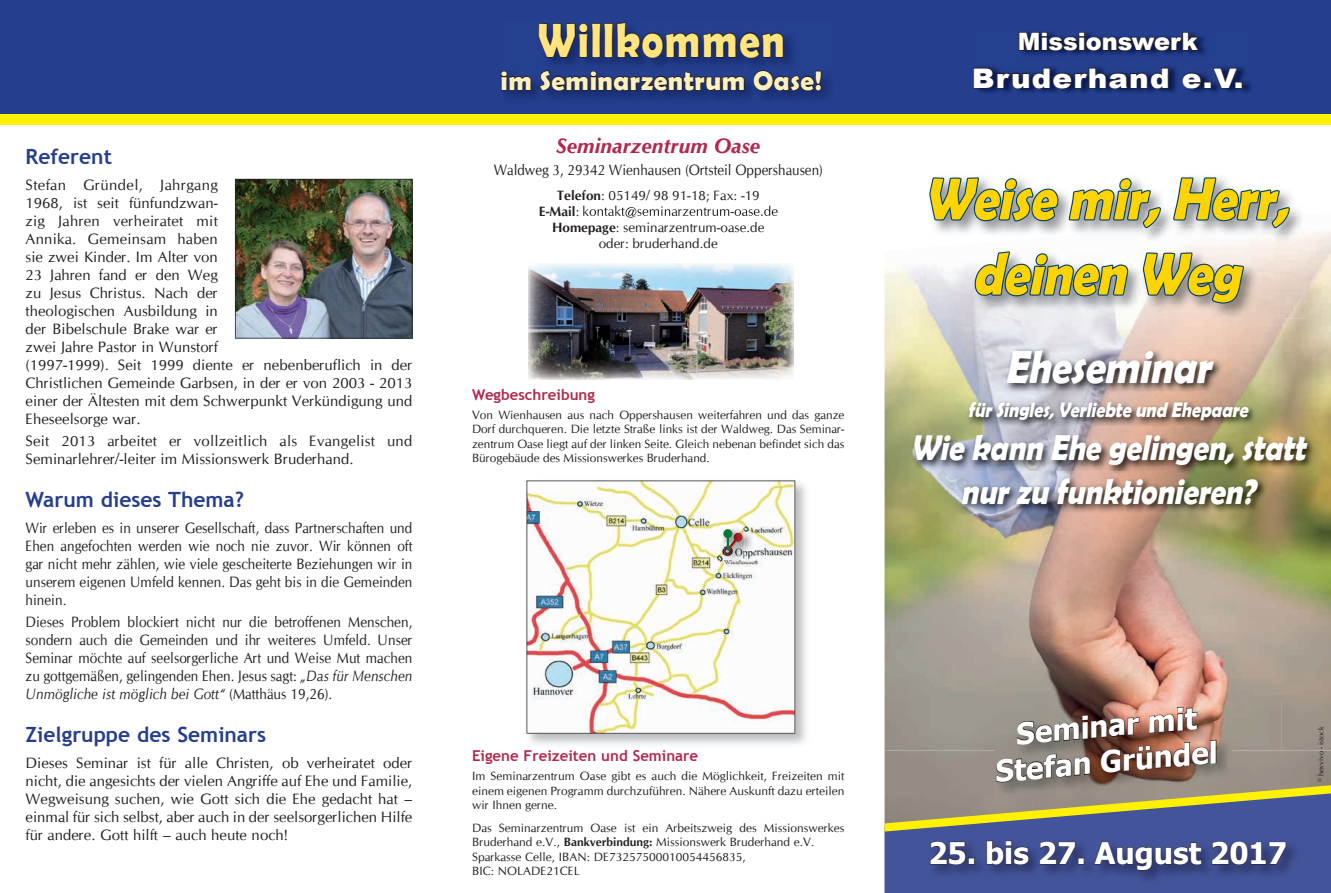
<style>
.page{position:relative;width:1331px;height:893px;background:#fff}
.page>*{position:absolute;margin:0;border:0;box-sizing:border-box;transform-origin:0 0}
.t1{font:italic 700 59.55px/75.2px "Berlin Sans FB Demi";color:#fed503;text-align:center;scale:.85 1}
.t2{font:700 48.3px "Berlin Sans FB Demi";letter-spacing:.04em;color:#ffe480;scale:.84 1}
.t3{font:italic 700 46.5px "Berlin Sans FB Demi";color:#fff;scale:.85 1}
.t4{font:italic 700 36px/43.2px "Berlin Sans FB Demi";color:#fff;text-align:center;scale:.85 1}
.t5{font:700 29.7px/35.7px "Tahoma";color:#fff;text-align:center}
.t6{font:700 27px "Berlin Sans FB Demi";letter-spacing:.02em;color:#fef0bd}
.t7{font:900 27px "Arial";letter-spacing:.04em;color:#fff;scale:1.09 1}
.t8{font:900 24px "Arial";color:#fff}
.t9{font:700 21px "Trebuchet MS";color:#253f8e}
.t10{font:italic 700 21px "Berlin Sans FB Demi";color:#fff;scale:.85 1}
.t11{font:italic 700 21px "Cg Omega";color:#b2284b}
.t12{font:15px/18px "Cg Omega";color:#231f20}
.t13{font:15px/18px "Cg Omega";color:#231f20;text-align:justify;scale:.91 1}
.t14{font:15px "Cg Omega";color:#231f20;scale:.9 1}
.t15{font:700 15px "Trebuchet MS";color:#b2284b}
.t16{font:13.5px/16.2px "Cg Omega";color:#231f20}
.t17{font:12px/14.4px "Cg Omega";color:#231f20;text-align:justify}
.t18{font:7.5px "Cg Omega";color:#231f20}
.s1{font-style:italic}
.s2{font-weight:700}
</style>
<div class="page">
<div style="left:0;top:0;width:1331px;height:119px;background:#253f8e"></div>
<img style="left:526px;top:480px;width:62px;height:254px">
<img style="left:528px;top:264px;width:60px;height:115px">
<svg style="left:500px;top:71px;width:32px;height:21px"></svg>
<svg style="left:538px;top:22px;width:285px;height:80px"></svg>
<img style="left:978px;top:37px;width:273px;height:56px">
<svg style="left:1018px;top:32px;width:183px;height:20px"></svg>
<svg style="left:973px;top:67px;width:196px;height:23px"></svg>
<svg style="left:1181px;top:72px;width:22px;height:18px"></svg>
<div style="left:1204px;top:82px;width:7px;height:6px;border:2px solid #231f20"></div>
<svg style="left:1211px;top:67px;width:28px;height:23px"></svg>
<div style="left:1235px;top:82px;width:8px;height:6px;border:2px solid #231f20"></div>
<img style="left:235px;top:179px;width:177px;height:159px">
<svg style="left:583px;top:206px;width:195px;height:12px"></svg>
<div style="left:0;top:114px;width:1331px;height:11px;background:#fff101"></div>
<img style="left:1282px;top:232px;width:49px;height:474px">
<img style="left:1010px;top:319px;width:272px;height:28px">
<img style="left:1010px;top:513px;width:272px;height:193px">
<img style="left:1010px;top:315px;width:200px;height:4px">
<img style="left:1210px;top:215px;width:95px;height:104px">
<img style="left:588px;top:263px;width:422px;height:482px">
<svg style="left:928px;top:177px;width:363px;height:138px"></svg>
<svg style="left:884px;top:706px;width:447px;height:187px;background:#47528b"></svg>
<img style="left:910px;top:347px;width:406px;height:166px">
<svg style="left:884px;top:712px;width:447px;height:119px;background:#887e71"></svg>
<h3 class="t9" style="left:26px;top:143px;width:88px">Referent</h3>
<p class="t12" style="left:26px;top:176px;width:388px">Stefan Gründel, Jahrgang<br>1968, ist seit fünfundzwan-<br>zig Jahren verheiratet mit<br>Annika. Gemeinsam haben<br>sie zwei Kinder. Im Alter von<br>23 Jahren fand er den Weg<br>zu Jesus Christus. Nach der<br>theologischen Ausbildung in<br>der Bibelschule Brake war er<br>zwei Jahre Pastor in Wunstorf<br>(1997-1999). Seit 1999 diente er nebenberuflich in der<br>Christlichen Gemeinde Garbsen, in der er von 2003 - 2013 einer der Ältesten mit dem Schwerpunkt Verkündigung und<br>Eheseelsorge war.</p>
<p class="t12" style="left:26px;top:433px;width:388px">Seit 2013 arbeitet er vollzeitlich als Evangelist und<br>Seminarlehrer/-leiter im Missionswerk Bruderhand.</p>
<h3 class="t9" style="left:26px;top:486px;width:220px">Warum dieses Thema?</h3>
<p class="t13" style="left:26px;top:519px;width:427px">Wir erleben es in unserer Gesellschaft, dass Partnerschaften und Ehen angefochten werden wie noch nie zuvor. Wir können oft gar nicht mehr zählen, wie viele gescheiterte Beziehungen wir in unserem eigenen Umfeld kennen. Das geht bis in die Gemeinden hinein.</p>
<p class="t13" style="left:26px;top:614px;width:427px">Dieses Problem blockiert nicht nur die betroffenen Menschen, sondern auch die Gemeinden und ihr weiteres Umfeld. Unser Seminar möchte auf seelsorgerliche Art und Weise Mut machen zu gottgemäßen, gelingenden Ehen. Jesus sagt: <span class="s1">„Das für Menschen Unmögliche ist möglich bei Gott“</span> (Matthäus 19,26).</p>
<h3 class="t9" style="left:26px;top:721px;width:242px">Zielgruppe des Seminars</h3>
<p class="t12" style="left:26px;top:754px;width:388px;text-align:justify">Dieses Seminar ist für alle Christen, ob verheiratet oder nicht, die angesichts der vielen Angriffe auf Ehe und Familie, Wegweisung suchen, wie Gott sich die Ehe gedacht hat – einmal für sich selbst, aber auch in der seelsorgerlichen Hilfe für andere. Gott hilft – auch heute noch!</p>
<h2 class="t2" style="left:538px;top:12px;width:295px">Willkommen</h2>
<h3 class="t6" style="left:500px;top:65px;width:323px">im Seminarzentrum Oase!</h3>
<h3 class="t11" style="left:556px;top:133px;width:206px">Seminarzentrum Oase</h3>
<p class="t14" style="left:494px;top:161px;width:367px">Waldweg 3, 29342 Wienhausen (Ortsteil Oppershausen)</p>
<p class="t16" style="left:539px;top:187px;width:222px;text-indent:18px"><span class="s2">Telefon</span>: 05149/ 98 91-18; Fax: -19<br><span class="s2">E-Mail</span>:</p>
<p class="t16" style="left:552px;top:219px;width:214px;text-align:center"><span class="s2">Homepage</span>: seminarzentrum-oase.de oder: bruderhand.de</p>
<p class="t15" style="left:472px;top:386px;width:125px">Wegbeschreibung</p>
<p class="t17" style="left:472px;top:408px;width:374px">Von Wienhausen aus nach Oppershausen weiterfahren und das ganze Dorf durchqueren. Die letzte Straße links ist der Waldweg. Das Seminar&shy;zentrum Oase liegt auf der linken Seite. Gleich nebenan befindet sich das Bürogebäude des Missionswerkes Bruderhand.</p>
<p class="t15" style="left:472px;top:747px;width:228px">Eigene Freizeiten und Seminare</p>
<p class="t17" style="left:472px;top:769px;width:374px">Im Seminarzentrum Oase gibt es auch die Möglichkeit, Freizeiten mit einem eigenen Programm durchzuführen. Nähere Auskunft dazu erteilen wir Ihnen gerne.</p>
<p class="t17" style="left:472px;top:821px;width:374px;text-align:left">Das Seminarzentrum Oase ist ein Arbeitszweig des Missionswerkes Bruderhand e.V., <span class="s2">Bankverbindung:</span> Missionswerk Bruderhand e.V.<br>Sparkasse Celle, IBAN: DE73257500010054456835,<br>BIC: NOLADE21CEL</p>
<h3 class="t8" style="left:1018px;top:24px;width:181px">Missionswerk</h3>
<h3 class="t7" style="left:972px;top:58px;width:251px">Bruderhand e.V.</h3>
<h1 class="t1" style="left:924px;top:160px;width:445px">Weise mir,Herr, deinen Weg</h1>
<h3 class="t3" style="left:1005px;top:340px;width:255px">Eheseminar</h3>
<h3 class="t10" style="left:968px;top:398px;width:336px">fürSingles,Verliebte und Ehepaare</h3>
<h3 class="t4" style="left:910px;top:426px;width:475px">Wie kann Ehe gelingen,statt nurzu funktionieren?</h3>
<h3 class="t5" style="left:990px;top:719px;width:225px;rotate:-5deg">Seminar mit<br>Stefan Gründel</h3>
<h3 class="t5" style="left:928px;top:836px;width:360px">25. bis 27. August 2017</h3>
<p class="t18" style="left:1317px;top:782px;width:57px;rotate:-90deg">© hexvivo - istock</p>
</div>
